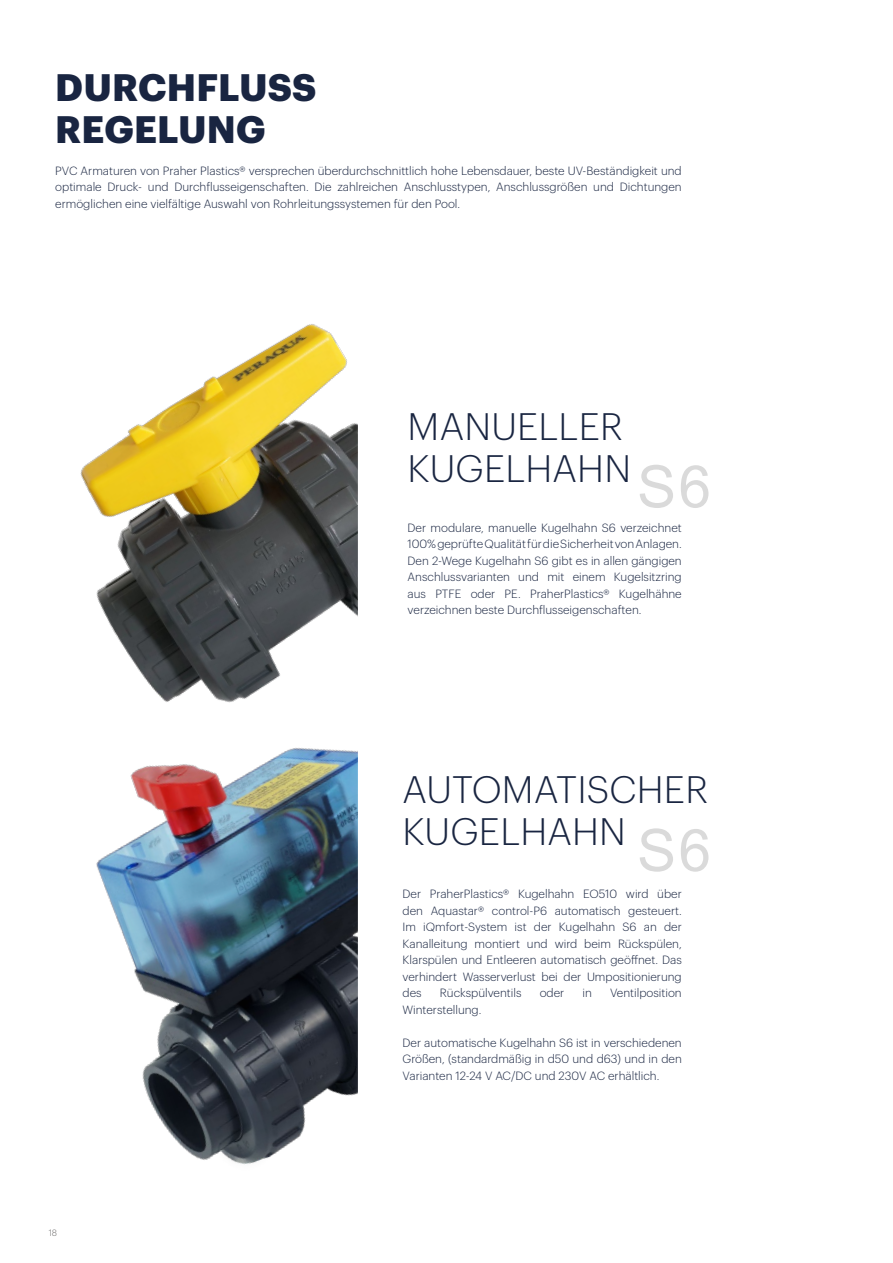
<style>
.page{position:relative;width:893px;height:1263px;background:#fff}
.page>*{position:absolute;margin:0;border:0;box-sizing:border-box;transform-origin:0 0}
.t1{font:58.5px "Arial";color:#dadada}
.t2{font:300 37.5px/42px "Graphik LC";letter-spacing:.005em;color:#192541}
.t3{font:700 37.5px/42px "Graphik LC";letter-spacing:.005em;color:#192541}
.t4{font:300 11.7px/16.5px "Graphik LC";color:#192541;text-align:justify}
.t5{font:300 9px "Graphik LC";color:#706f6f}
</style>
<div class="page">
<img style="left:80px;top:324px;width:278px;height:364px">
<img style="left:96px;top:688px;width:262px;height:477px">
<h2 class="t3" style="left:55px;top:63px;width:262px">DURCHFLUSS<br>REGELUNG</h2>
<p class="t4" style="left:55px;top:162px;width:628px">PVC Armaturen von Praher Plastics® versprechen überdurchschnittlich hohe Lebensdauer, beste UV-Beständigkeit und optimale Druck- und Durchflusseigenschaften. Die zahlreichen Anschlusstypen, Anschlussgrößen und Dichtungen ermöglichen eine vielfältige Auswahl von Rohrleitungssystemen für den Pool.</p>
<h2 class="t2" style="left:408px;top:402px;width:225px">MANUELLER<br>KUGELHAHN</h2>
<h1 class="t1" style="left:637px;top:446px;width:76px">S6</h1>
<p class="t4" style="left:408px;top:518px;width:276px">Der modulare, manuelle Kugelhahn S6 verzeichnet 100% geprüfte Qualität für die Sicherheit von Anlagen.<br>Den 2-Wege Kugelhahn S6 gibt es in allen gängigen Anschlussvarianten und mit einem Kugelsitzring aus PTFE oder PE. PraherPlastics® Kugelhähne verzeichnen beste Durchflusseigenschaften.</p>
<h2 class="t2" style="left:403px;top:765px;width:307px">AUTOMATISCHER<br>KUGELHAHN</h2>
<h1 class="t1" style="left:637px;top:810px;width:76px">S6</h1>
<p class="t5" style="left:49px;top:1226px;width:10px">18</p>
<p class="t4" style="left:403px;top:885px;width:281px">Der PraherPlastics® Kugelhahn EO510 wird über den Aquastar® control-P6 automatisch gesteuert.<br>Im iQmfort-System ist der Kugelhahn S6 an der Kanalleitung montiert und wird beim Rückspülen, Klarspülen und Entleeren automatisch geöffnet. Das verhindert Wasserverlust bei der Umpositionierung des</p>
<p class="t4" style="left:440px;top:984px;width:83px">Rückspülventils</p>
<p class="t4" style="left:540px;top:984px;width:26px">oder</p>
<p class="t4" style="left:583px;top:984px;width:11px">in</p>
<p class="t4" style="left:610px;top:984px;width:73px">Ventilposition</p>
<p class="t4" style="left:403px;top:1000px;width:80px">Winterstellung.</p>
<p class="t4" style="left:403px;top:1033px;width:281px">Der automatische Kugelhahn S6 ist in verschiedenen Größen, (standardmäßig in d50 und d63) und in den Varianten 12-24 V AC/DC und 230V AC erhältlich.</p>
</div>
